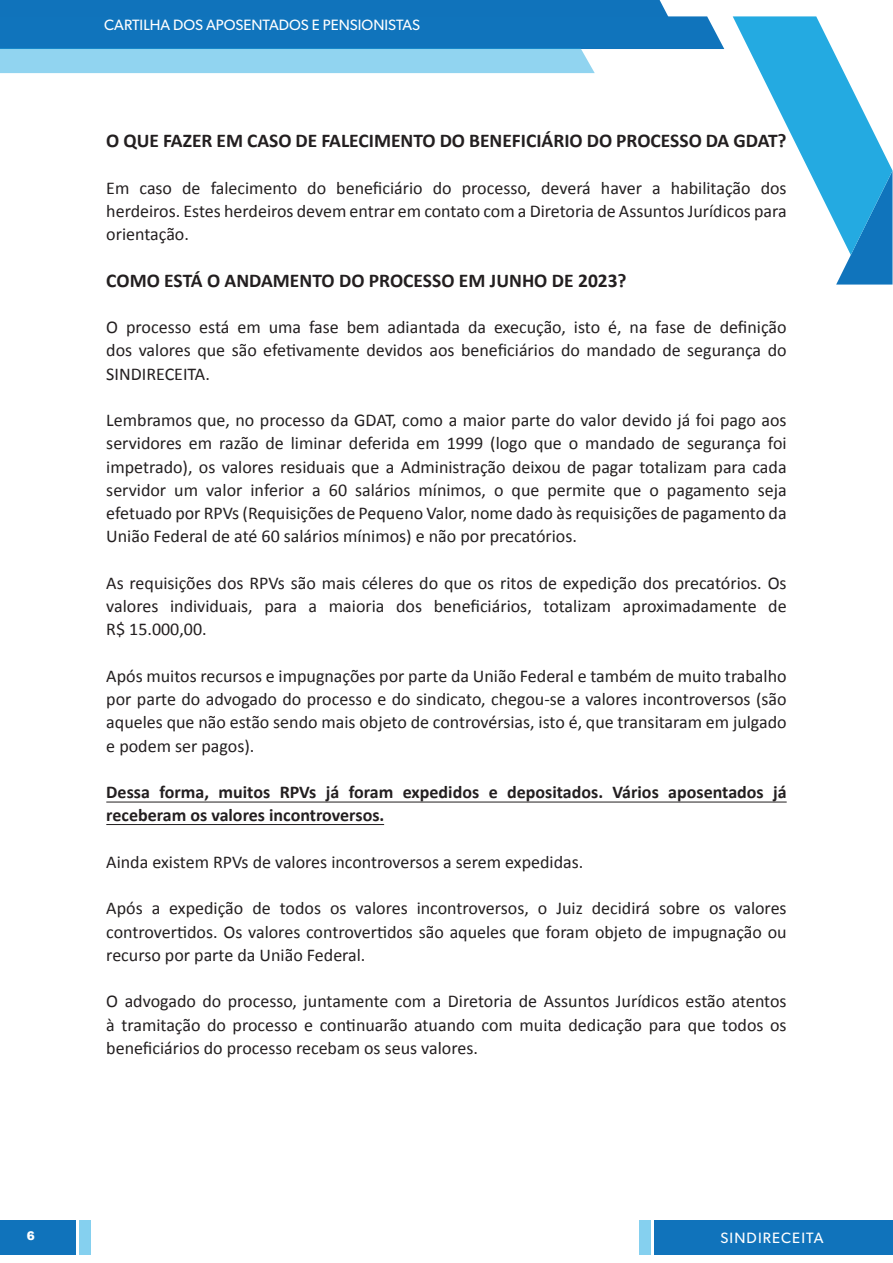
<style>
.page{position:relative;width:893px;height:1263px;background:#fff}
.page>*{position:absolute;margin:0;border:0;box-sizing:border-box;transform-origin:0 0}
.t1{font:700 19.5px "Calibri";color:#231f20}
.t2{font:18px/23.2px "Calibri";color:#231f20;text-align:justify}
.t3{font:700 18px/23.2px "Calibri";color:#231f20}
.t4{font:15px "Gibson";color:#fff}
.t5{font:15px "Gibson";letter-spacing:.075em;color:#fff}
.t6{font:900 12px "Arial";color:#fff}
</style>
<div class="page">
<div style="left:0;top:1220px;width:76px;height:35px;background:#1073bb"></div>
<div style="left:79px;top:1220px;width:11px;height:35px;background:#85d0ef"></div>
<div style="left:655px;top:1220px;width:238px;height:35px;background:#1073bb"></div>
<div style="left:639px;top:1220px;width:12px;height:35px;background:#85d0ef"></div>
<svg style="left:733px;top:16px;width:159px;height:269px"></svg>
<svg style="left:0;top:0;width:724px;height:73px;background:#4699cf"></svg>
<hr style="left:106px;top:801px;width:681px;height:1px;background:#231f20">
<hr style="left:106px;top:824px;width:278px;height:1px;background:#231f20">
<p class="t4" style="left:104px;top:16px;width:317px">CARTILHA DOS APOSENTADOS E PENSIONISTAS</p>
<p class="t1" style="left:106px;top:128px;width:682px">O QUE FAZER EM CASO DE FALECIMENTO DO BENEFICIÁRIO DO PROCESSO DA GDAT?</p>
<p class="t2" style="left:106px;top:176px;width:682px">Em caso de falecimento do beneficiário do processo, deverá haver a habilitação dos herdeiros. Estes herdeiros devem entrar em contato com a Diretoria de Assuntos Jurídicos para orientação.</p>
<p class="t1" style="left:106px;top:268px;width:522px">COMO ESTÁ O ANDAMENTO DO PROCESSO EM JUNHO DE 2023?</p>
<p class="t2" style="left:106px;top:316px;width:682px">O processo está em uma fase bem adiantada da execução, isto é, na fase de definição dos valores que são efetivamente devidos aos beneficiários do mandado de segurança do SINDIRECEITA.</p>
<p class="t2" style="left:106px;top:409px;width:682px">Lembramos que, no processo da GDAT, como a maior parte do valor devido já foi pago aos servidores em razão de liminar deferida em 1999 (logo que o mandado de segurança foi impetrado), os valores residuais que a Administração deixou de pagar totalizam para cada servidor um valor inferior a 60 salários mínimos, o que permite que o pagamento seja efetuado por RPVs (Requisições de Pequeno Valor, nome dado às requisições de pagamento da União Federal de até 60 salários mínimos) e não por precatórios.</p>
<p class="t2" style="left:106px;top:571px;width:682px">As requisições dos RPVs são mais céleres do que os ritos de expedição dos precatórios. Os valores individuais, para a maioria dos beneficiários, totalizam aproximadamente de R$ 15.000,00.</p>
<p class="t2" style="left:106px;top:664px;width:682px">Após muitos recursos e impugnações por parte da União Federal e também de muito trabalho por parte do advogado do processo e do sindicato, chegou-se a valores incontroversos (são aqueles que não estão sendo mais objeto de controvérsias, isto é, que transitaram em julgado e podem ser pagos).</p>
<p class="t3" style="left:106px;top:780px;width:682px">Dessa forma, muitos RPVs já foram expedidos e depositados. Vários aposentados já receberam os valores incontroversos.</p>
<p class="t2" style="left:106px;top:850px;width:479px">Ainda existem RPVs de valores incontroversos a serem expedidas.</p>
<p class="t2" style="left:106px;top:897px;width:682px">Após a expedição de todos os valores incontroversos, o Juiz decidirá sobre os valores controvertidos. Os valores controvertidos são aqueles que foram objeto de impugnação ou recurso por parte da União Federal.</p>
<p class="t2" style="left:106px;top:990px;width:682px">O advogado do processo, juntamente com a Diretoria de Assuntos Jurídicos estão atentos à tramitação do processo e continuarão atuando com muita dedicação para que todos os beneficiários do processo recebam os seus valores.</p>
<p class="t6" style="left:27px;top:1227px;width:10px">6</p>
<p class="t5" style="left:720px;top:1229px;width:105px">SINDIRECEITA</p>
</div>
